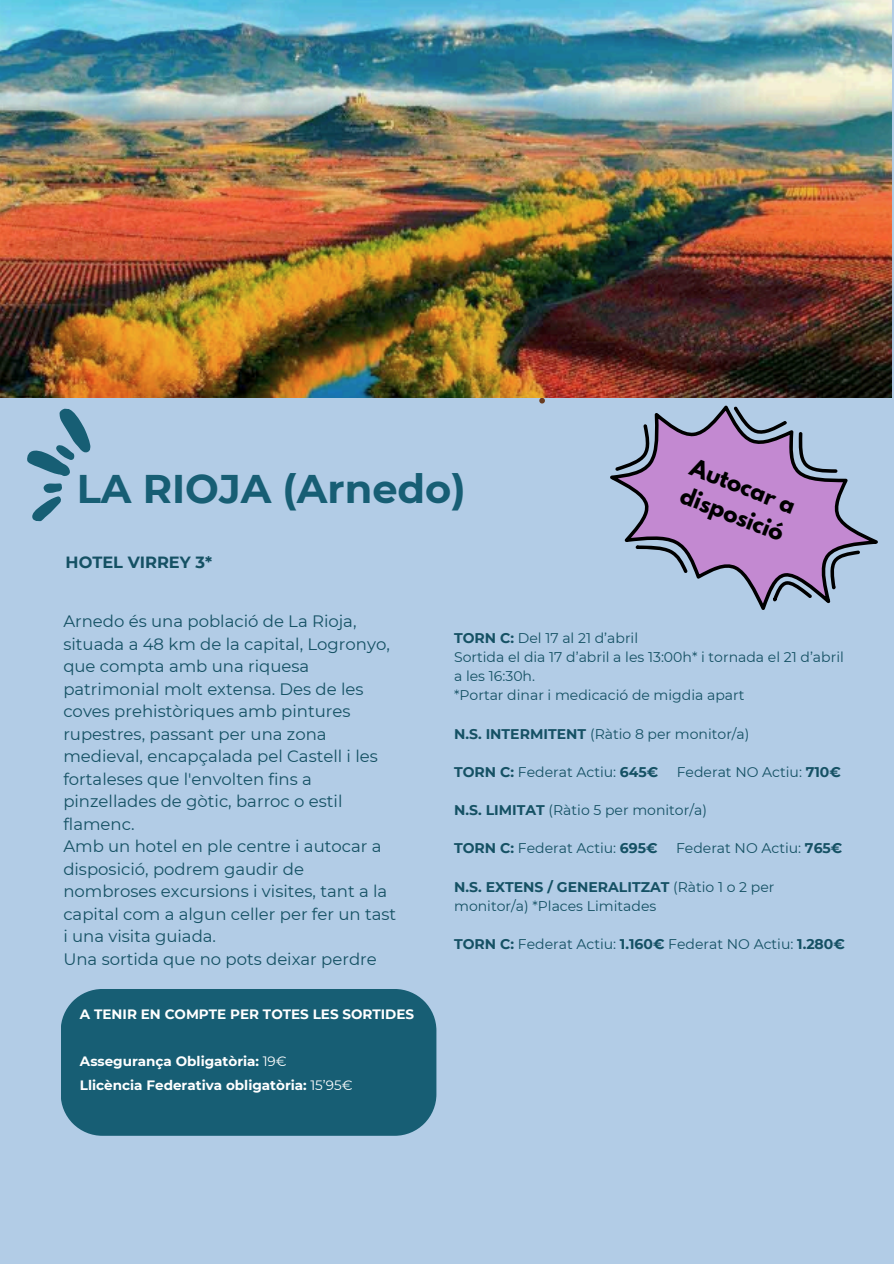
<style>
.page{position:relative;width:894px;height:1264px;background:#fff}
.page>*{position:absolute;margin:0;border:0;box-sizing:border-box;transform-origin:0 0}
.t1{font:700 39.9px "Montserrat";color:#175e74}
.t2{font:700 21.6px "League Spartan";color:#000}
.t3{font:16.5px/22.5px "Montserrat";color:#155164}
.t4{font:700 16.2px "Montserrat";color:#155164}
.t5{font:13.95px/19.2px "Montserrat";color:#155164}
.t6{font:700 13.5px "Montserrat";color:#fff}
.s1{font-weight:400}
.s2{font-weight:700}
</style>
<div class="page">
<div style="left:0;top:0;width:893px;height:1263px;background:#b2cce6"></div>
<svg style="left:539px;top:398px;width:5px;height:5px"></svg>
<svg style="left:27px;top:408px;width:64px;height:114px"></svg>
<div style="left:61px;top:989px;width:375px;height:146px;background:#175e74"></div>
<svg style="left:585px;top:370px;width:307px;height:240px"></svg>
<img style="left:0;top:0;width:891px;height:397px">
<p class="t1" style="left:77px;top:464px;width:390px">LA RIOJA (Arnedo)</p>
<p class="t4" style="left:66px;top:552px;width:148px">HOTEL VIRREY 3*</p>
<p class="t2" style="left:695px;top:456px;width:112px;rotate:21deg">Autocar a</p>
<p class="t2" style="left:685px;top:484px;width:111px;rotate:21deg">disposició</p>
<p class="t3" style="left:63px;top:610px;width:334px">Arnedo és una població de La Rioja, situada a 48 km de la capital, Logronyo, que compta amb una riquesa patrimonial molt extensa. Des de les coves prehistòriques amb pintures rupestres, passant per una zona medieval, encapçalada pel Castell i les fortaleses que l'envolten fins a pinzellades de gòtic, barroc o estil flamenc.<br>Amb un hotel en ple centre i autocar a disposició, podrem gaudir de nombroses excursions i visites, tant a la capital com a algun celler per fer un tast i una visita guiada.<br>Una sortida que no pots deixar perdre</p>
<p class="t6" style="left:80px;top:1005px;width:336px">A TENIR EN COMPTE PER TOTES LES SORTIDES</p>
<p class="t6" style="left:80px;top:1053px;width:208px">Assegurança Obligatòria: <span class="s1">19€</span></p>
<h2 class="t6" style="left:80px;top:1076px;width:274px">Llicència Federativa obligatòria: <span class="s1">15’95€</span></h2>
<p class="t5" style="left:454px;top:628px;width:185px"><span class="s2">TORN C:</span> Del 17 al 21 d’abril</p>
<h1 class="t5" style="left:454px;top:647px;width:391px">Sortida el dia 17 d’abril a les 13:00h* i tornada el 21 d’abril a les 16:30h.</h1>
<h3 class="t5" style="left:454px;top:685px;width:292px">*Portar dinar i medicació de migdia apart</h3>
<h4 class="t5" style="left:454px;top:724px;width:297px"><span class="s2">N.S. INTERMITENT</span> (Ràtio 8 per monitor/a)</h4>
<p class="t5" style="left:454px;top:762px;width:206px"><span class="s2">TORN C:</span> Federat Actiu: <span class="s2">645€</span></p>
<p class="t5" style="left:676px;top:762px;width:165px">Federat NO Actiu: <span class="s2">710€</span></p>
<p class="t5" style="left:454px;top:800px;width:254px"><span class="s2">N.S. LIMITAT</span> (Ràtio 5 per monitor/a)</p>
<p class="t5" style="left:454px;top:838px;width:205px"><span class="s2">TORN C:</span> Federat Actiu: <span class="s2">695€</span></p>
<p class="t5" style="left:675px;top:838px;width:168px">Federat NO Actiu: <span class="s2">765€</span></p>
<p class="t5" style="left:454px;top:877px;width:322px"><span class="s2">N.S. EXTENS / GENERALITZAT</span> (Ràtio 1 o 2 per monitor/a) *Places Limitades</p>
<p class="t5" style="left:454px;top:934px;width:392px"><span class="s2">TORN C:</span> Federat Actiu: <span class="s2">1.160€</span> Federat NO Actiu: <span class="s2">1.280€</span></p>
</div>
